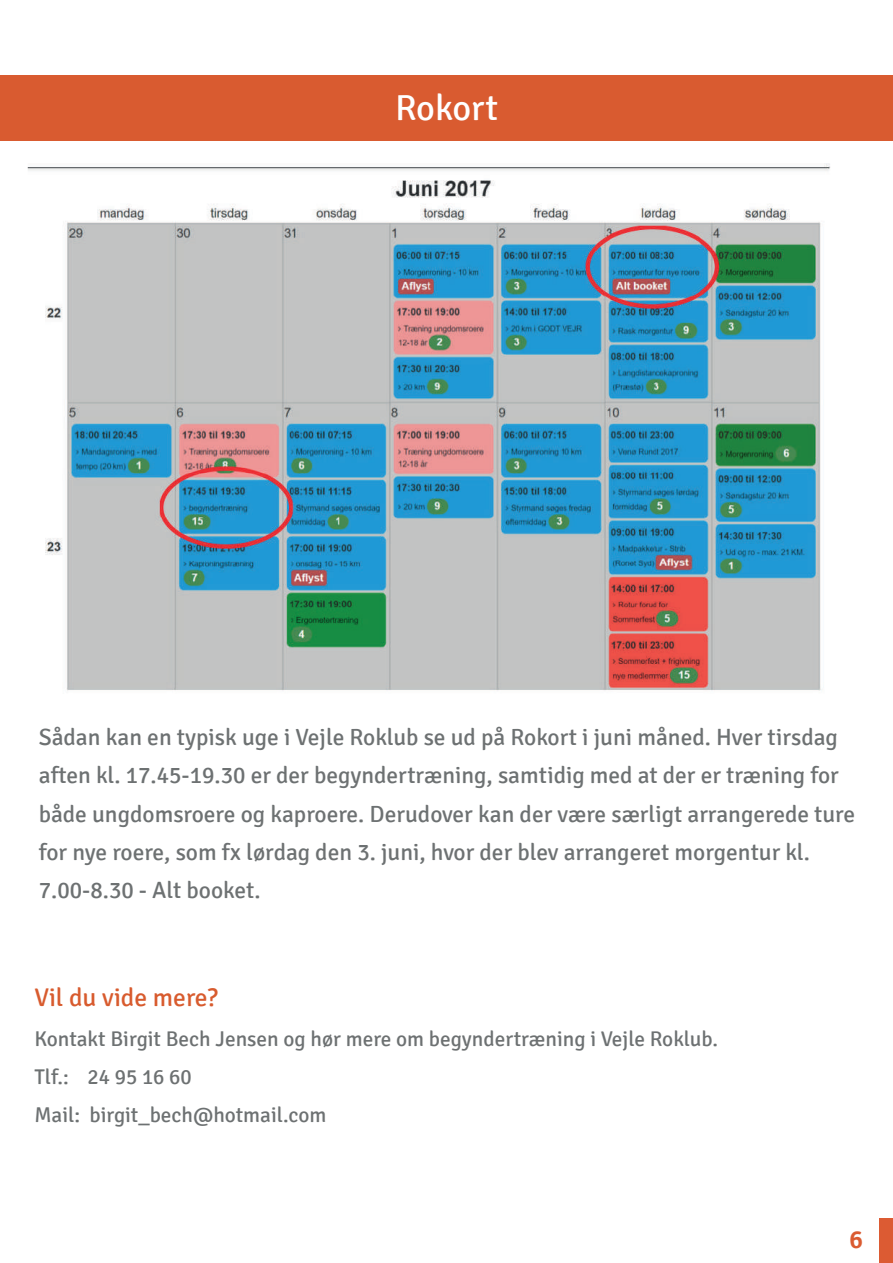
<style>
.page{position:relative;width:893px;height:1263px;background:#fff}
.page>*{position:absolute;margin:0;border:0;box-sizing:border-box;transform-origin:0 0}
.t1{font:36.15px "Signika";color:#fff}
.t2{font:25.5px "Signika";color:#d85b2e}
.t3{font:600 25.5px "Signika";color:#da5b31}
.t4{font:23.4px/38.2px "Signika";color:#6d7172}
.t5{font:21.3px/38.2px "Signika";color:#6d7172}
</style>
<div class="page">
<div style="left:0;top:75px;width:893px;height:66px;background:#d95b30"></div>
<img style="left:27px;top:163px;width:804px;height:528px">
<div style="left:880px;top:1218px;width:13px;height:45px;background:#dc5b33"></div>
<h1 class="t1" style="left:395px;top:87px;width:104px">Rokort</h1>
<p class="t4" style="left:39px;top:718px;width:818px">Sådan kan en typisk uge i Vejle Roklub se ud på Rokort i juni måned. Hver tirsdag aften kl. 17.45-19.30 er der begyndertræning, samtidig med at der er træning for både ungdomsroere og kaproere. Derudover kan der være særligt arrangerede ture for nye roere, som fx lørdag den 3. juni, hvor der blev arrangeret morgentur kl.<br>7.00-8.30 - Alt booket.</p>
<p class="t2" style="left:34px;top:982px;width:185px">Vil du vide mere?</p>
<p class="t5" style="left:34px;top:1020px;width:685px">Kontakt Birgit Bech Jensen og hør mere om begyndertræning i Vejle Roklub.<br>Tlf.: 24 95 16 60<br>Mail: birgit_bech@hotmail.com</p>
<p class="t3" style="left:850px;top:1224px;width:15px">6</p>
</div>
